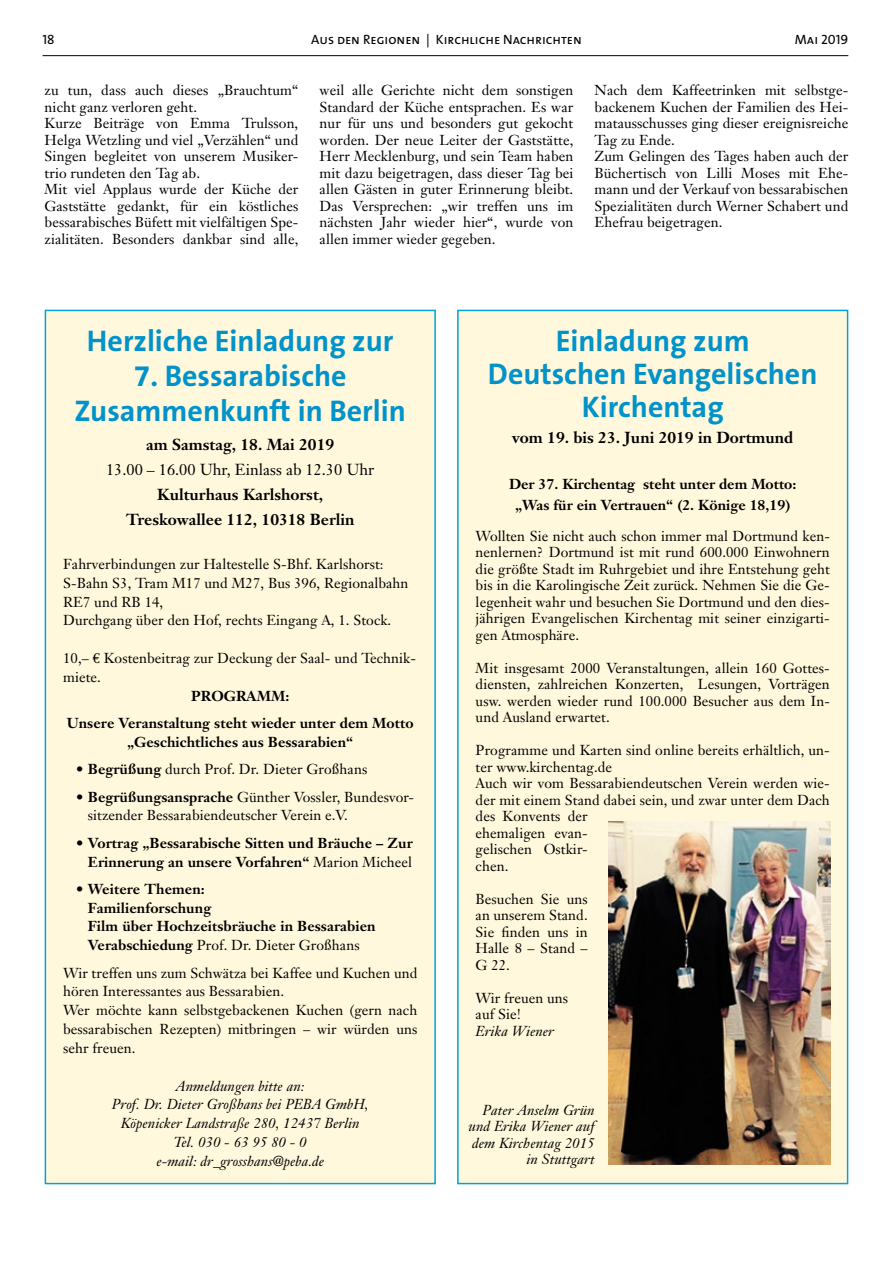
<style>
.page{position:relative;width:893px;height:1263px;background:#fff}
.page>*{position:absolute;margin:0;border:0;box-sizing:border-box;transform-origin:0 0}
.t1{font:700 30px/33px "The Sans B7";color:#0092ca;text-align:center}
.t2{font:700 15.75px/24.8px "Janson Text";color:#000;text-align:center}
.t3{font:15.75px "Janson Text";color:#000}
.t4{font:14.25px/16.5px "Janson Text";letter-spacing:.005em;color:#000}
.t5{font:700 14.25px/18.8px "Janson Text";letter-spacing:.005em;color:#000;text-align:center}
.t6{font:italic 14.25px/18.8px "Janson Text";letter-spacing:.005em;color:#000;text-align:center}
.t7{font:13.5px "The Sans Caps";color:#000}
.s1{font-family:"Euro Serif"}
.s2{font-weight:700}
.s3{font-weight:400}
</style>
<div class="page">
<hr style="left:43px;top:55px;width:805px;height:1px;background:#000">
<div style="left:45px;top:310px;width:390px;height:873px;background:#fff8dc"></div>
<div style="left:45px;top:310px;width:391px;height:874px;border:2px solid #00a3d3"></div>
<div style="left:458px;top:310px;width:390px;height:873px;background:#fff8dc"></div>
<div style="left:457px;top:310px;width:391px;height:874px;border:2px solid #00a3d3"></div>
<img style="left:609px;top:821px;width:222px;height:343px">
<p class="t7" style="left:311px;top:28px;width:272px">Aus den Regionen | Kirchliche Nachrichten</p>
<p class="t7" style="left:43px;top:28px;width:14px">18</p>
<p class="t7" style="left:795px;top:28px;width:55px">Mai 2019</p>
<p class="t4" style="left:45px;top:82px;width:255px">zu tun, dass auch dieses „Brauchtum“ nicht ganz verloren geht.<br>Kurze Beiträge von Emma Trulsson, Helga Wetzling und viel „Verzählen“ und Singen begleitet von unserem Musiker&shy;trio rundeten den Tag ab.<br>Mit viel Applaus wurde der Küche der Gaststätte gedankt, für ein köstliches bessarabisches Büfett mit vielfältigen Spe&shy;zialitäten. Besonders dankbar sind alle,</p>
<p class="t4" style="left:320px;top:82px;width:255px;text-align:justify">weil alle Gerichte nicht dem sonstigen Standard der Küche entsprachen. Es war nur für uns und besonders gut gekocht worden. Der neue Leiter der Gaststätte, Herr Mecklenburg, und sein Team haben mit dazu beigetragen, dass dieser Tag bei allen Gästen in guter Erinnerung bleibt.<br>Das Versprechen: „wir treffen uns im nächsten Jahr wieder hier“, wurde von allen immer wieder gegeben.</p>
<p class="t4" style="left:595px;top:82px;width:255px">Nach dem Kaffeetrinken mit selbstge&shy;backenem Kuchen der Familien des Hei&shy;matausschusses ging dieser ereignisreiche Tag zu Ende.<br>Zum Gelingen des Tages haben auch der Büchertisch von Lilli Moses mit Ehe&shy;mann und der Verkauf von bessarabischen Spezialitäten durch Werner Schabert und Ehefrau beigetragen.</p>
<h1 class="t1" style="left:87px;top:325px;width:308px">Herzliche Einladung zur</h1>
<h1 class="t1" style="left:75px;top:359px;width:333px;line-height:35.2px">7. Bessarabische<br>Zusammenkunft in Berlin</h1>
<p class="t2" style="left:146px;top:432px;width:189px">am Samstag, 18. Mai 2019</p>
<p class="t3" style="left:106px;top:460px;width:270px">13.00 – 16.00 Uhr, Einlass ab 12.30 Uhr</p>
<p class="t2" style="left:126px;top:482px;width:230px">Kulturhaus Karlshorst,<br>Treskowallee 112, 10318 Berlin</p>
<p class="t4" style="left:63px;top:554px;width:347px;line-height:18.8px">Fahrverbindungen zur Haltestelle S-Bhf. Karlshorst:<br>S-Bahn S3, Tram M17 und M27, Bus 396, Regionalbahn RE7 und RB 14,<br>Durchgang über den Hof, rechts Eingang A, 1. Stock.</p>
<p class="t4" style="left:63px;top:649px;width:354px;line-height:18.8px">10,– <span class="s1">€</span> Kostenbeitrag zur Deckung der Saal- und Technik&shy;miete.</p>
<p class="t5" style="left:67px;top:682px;width:348px;line-height:27.3px">PROGRAMM:<br>Unsere Veranstaltung steht wieder unter dem Motto</p>
<p class="t5" style="left:127px;top:732px;width:228px">„Geschichtliches aus Bessarabien“</p>
<p class="t4" style="left:76px;top:761px;width:293px"><span class="s2">• Begrüßung</span> durch Prof. Dr. Dieter Großhans</p>
<p class="t4" style="left:88px;top:787px;width:328px;line-height:18.8px;text-indent:-12px"><span class="s2">• Begrüßungsansprache</span> Günther Vossler, Bundesvor&shy;sitzender Bessarabiendeutscher Verein e.V.</p>
<p class="t5" style="left:76px;top:833px;width:338px;text-align:right">• Vortrag „Bessarabische Sitten und Bräuche – Zur<br>Erinnerung an unsere Vorfahren“ <span class="s3">Marion Micheel</span></p>
<p class="t5" style="left:88px;top:879px;width:289px;text-align:left;text-indent:-12px">• Weitere Themen:<br>Familienforschung<br>Film über Hochzeitsbräuche in Bessarabien<br>Verabschiedung <span class="s3">Prof. Dr. Dieter Großhans</span></p>
<p class="t4" style="left:63px;top:963px;width:356px;line-height:18.8px">Wir treffen uns zum Schwätza bei Kaffee und Kuchen und hören Interessantes aus Bessarabien.<br>Wer möchte kann selbstgebackenen Kuchen (gern nach bessarabischen Rezepten) mitbringen – wir würden uns sehr freuen.</p>
<p class="t6" style="left:112px;top:1076px;width:258px">Anmeldungen bitte an:<br>Prof. Dr. Dieter Großhans bei PEBA GmbH,<br>Köpenicker Landstraße 280, 12437 Berlin<br>Tel. 030 - 63 95 80 - 0<br>e-mail: dr_grosshans@peba.de</p>
<h1 class="t1" style="left:488px;top:325px;width:331px">Einladung zum<br>Deutschen Evangelischen<br>Kirchentag</h1>
<p class="t2" style="left:512px;top:425px;width:282px">vom 19. bis 23. Juni 2019 in Dortmund</p>
<p class="t5" style="left:509px;top:473px;width:289px;line-height:21px">Der 37. Kirchentag steht unter dem Motto: „Was für ein Vertrauen“ (2. Könige 18,19)</p>
<p class="t4" style="left:476px;top:527px;width:356px;text-align:justify">Wollten Sie nicht auch schon immer mal Dortmund ken&shy;nenlernen? Dortmund ist mit rund 600.000 Einwohnern die größte Stadt im Ruhrgebiet und ihre Entstehung geht bis in die Karolingische Zeit zurück. Nehmen Sie die Ge&shy;legenheit wahr und besuchen Sie Dortmund und den dies&shy;jährigen Evangelischen Kirchentag mit seiner einzigarti&shy;gen Atmosphäre.</p>
<p class="t4" style="left:476px;top:659px;width:356px;text-align:justify">Mit insgesamt 2000 Veranstaltungen, allein 160 Gottes&shy;diensten, zahlreichen Konzerten, Lesungen, Vorträgen usw. werden wieder rund 100.000 Besucher aus dem In&shy;und Ausland erwartet.</p>
<p class="t4" style="left:476px;top:742px;width:356px">Programme und Karten sind online bereits erhältlich, un&shy;ter www.kirchentag.de<br>Auch wir vom Bessarabiendeutschen Verein werden wie&shy;der mit einem Stand dabei sein, und zwar unter dem Dach des Konvents der<br>ehemaligen evan-<br>gelischen Ostkir-<br>chen.</p>
<p class="t4" style="left:476px;top:890px;width:114px;text-align:justify">Besuchen Sie uns an unserem Stand.<br>Sie finden uns in Halle 8 – Stand – G 22.</p>
<p class="t4" style="left:476px;top:989px;width:94px">Wir freuen uns auf Sie!</p>
<p class="t6" style="left:476px;top:1022px;width:80px">Erika Wiener</p>
<p class="t6" style="left:469px;top:1101px;width:127px;line-height:16.5px;text-align:right">Pater Anselm Grün und Erika Wiener auf dem Kirchentag 2015 in Stuttgart</p>
</div>
